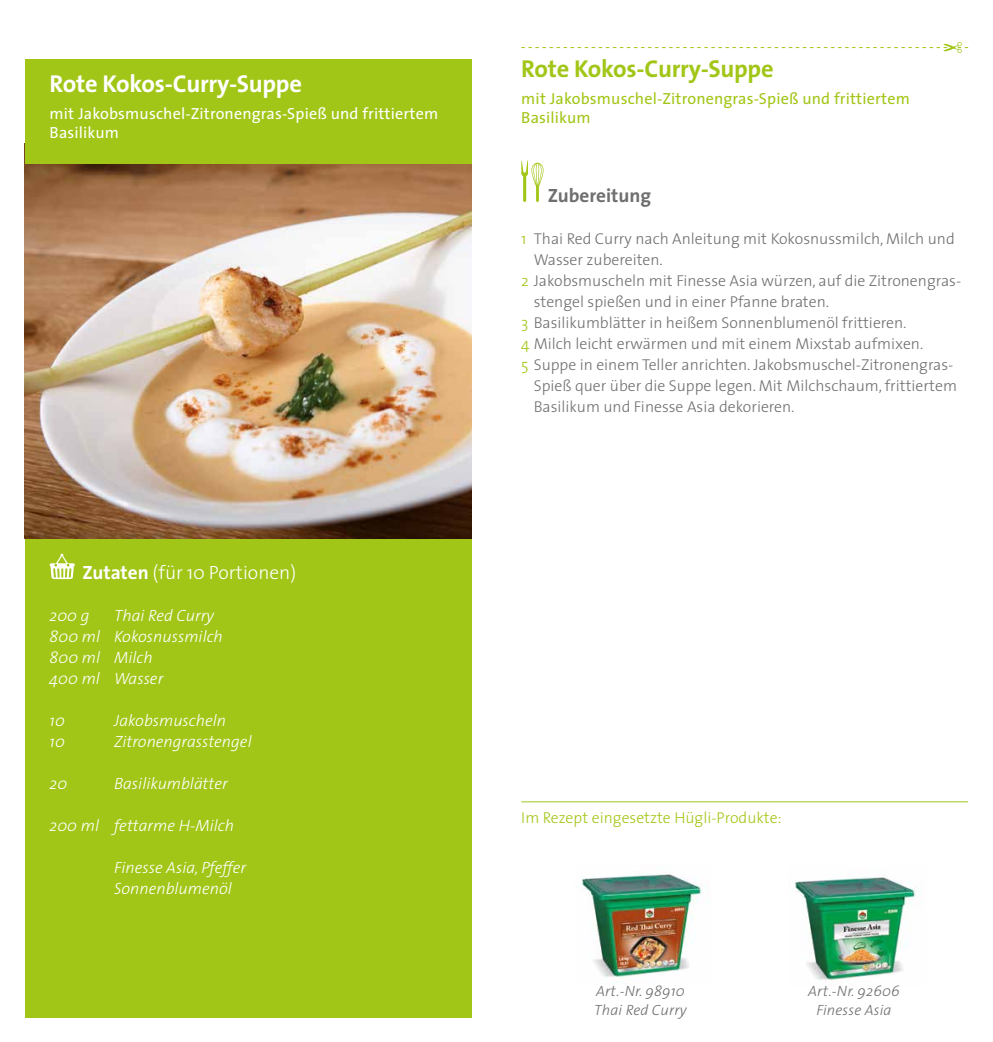
<style>
.page{position:relative;width:993px;height:1042px;background:#fff}
.page>*{position:absolute;margin:0;border:0;box-sizing:border-box;transform-origin:0 0}
.t1{font:700 24.5px "The Sans";letter-spacing:-.01em;color:#fff}
.t2{font:700 24.5px "The Sans";letter-spacing:-.01em;color:#a2c617}
.t3{font:300 19.25px "The Sans";color:#fff}
.t4{font:700 19.25px "The Sans";color:#706f6f}
.t5{font:italic 300 16.45px/21px "The Sans";color:#fff}
.t6{font:16.1px/19.2px "The Sans";letter-spacing:.01em;color:#fff}
.t7{font:16.1px/19.2px "The Sans";letter-spacing:.01em;color:#a2c617}
.t8{font:300 15.75px "The Sans";color:#706f6f}
.t9{font:300 15.75px "The Sans";color:#a2c617}
.t10{font:italic 300 14.88px/19.2px "The Sans";letter-spacing:.01em;color:#706f6f}
.s1{font-weight:700}
.s2{color:#a2c617}
</style>
<div class="page">
<svg style="left:521px;top:42px;width:446px;height:11px"></svg>
<img style="left:25px;top:164px;width:446px;height:375px">
<div style="left:25px;top:539px;width:446px;height:478px;background:#a2c617"></div>
<svg style="left:50px;top:554px;width:25px;height:25px"></svg>
<div style="left:25px;top:60px;width:446px;height:104px;background:#a2c617"></div>
<img style="left:794px;top:877px;width:122px;height:104px">
<svg style="left:521px;top:160px;width:22px;height:42px"></svg>
<hr style="left:521px;top:801px;width:446px;height:1px;background:#a2c617">
<img style="left:581px;top:874px;width:121px;height:104px">
<h1 class="t1" style="left:50px;top:63px;width:254px">Rote Kokos-Curry-Suppe</h1>
<p class="t6" style="left:50px;top:103px;width:390px">mit Jakobsmuschel-Zitronengras-Spieß und frittiertem<br>Basilikum</p>
<p class="t3" style="left:82px;top:557px;width:215px"><span class="s1">Zutaten</span> (für 10 Portionen)</p>
<p class="t5" style="left:50px;top:604px;width:41px">200 g</p>
<p class="t5" style="left:50px;top:604px;width:175px;text-indent:64px">Thai Red Curry<br>800 ml Kokosnussmilch<br>800 ml Milch<br>400 ml Wasser</p>
<p class="t5" style="left:50px;top:709px;width:17px">10</p>
<p class="t5" style="left:114px;top:709px;width:113px">Jakobsmuscheln</p>
<p class="t5" style="left:50px;top:730px;width:17px">10</p>
<p class="t5" style="left:114px;top:730px;width:139px">Zitronengrasstengel</p>
<p class="t5" style="left:50px;top:772px;width:19px">20</p>
<p class="t5" style="left:114px;top:772px;width:115px">Basilikumblätter</p>
<p class="t5" style="left:50px;top:814px;width:186px">200 ml fettarme H-Milch</p>
<p class="t5" style="left:114px;top:856px;width:133px">Finesse Asia, Pfeffer<br>Sonnenblumenöl</p>
<h1 class="t2" style="left:521px;top:48px;width:254px">Rote Kokos-Curry-Suppe</h1>
<p class="t7" style="left:521px;top:88px;width:390px">mit Jakobsmuschel-Zitronengras-Spieß und frittiertem<br>Basilikum</p>
<p class="t4" style="left:547px;top:179px;width:105px">Zubereitung</p>
<p class="t8" style="left:521px;top:226px;width:435px"><span class="s2">1</span> Thai Red Curry nach Anleitung mit Kokosnussmilch, Milch und</p>
<p class="t8" style="left:533px;top:247px;width:131px">Wasser zubereiten.</p>
<p class="t8" style="left:521px;top:268px;width:439px"><span class="s2">2</span> Jakobsmuscheln mit Finesse Asia würzen, auf die Zitronengras-</p>
<p class="t8" style="left:533px;top:289px;width:297px">stengel spießen und in einer Pfanne braten.</p>
<p class="t8" style="left:521px;top:310px;width:386px"><span class="s2">3</span> Basilikumblätter in heißem Sonnenblumenöl frittieren.</p>
<p class="t8" style="left:521px;top:331px;width:403px"><span class="s2">4</span> Milch leicht erwärmen und mit einem Mixstab aufmixen.</p>
<p class="t8" style="left:521px;top:352px;width:433px"><span class="s2">5</span> Suppe in einem Teller anrichten. Jakobsmuschel-Zitronengras-</p>
<p class="t8" style="left:533px;top:373px;width:424px">Spieß quer über die Suppe legen. Mit Milchschaum, frittiertem</p>
<p class="t8" style="left:533px;top:394px;width:262px">Basilikum und Finesse Asia dekorieren.</p>
<p class="t9" style="left:521px;top:804px;width:262px">Im Rezept eingesetzte Hügli-Produkte:</p>
<p class="t10" style="left:594px;top:981px;width:94px">Art.-Nr. 98910<br>Thai Red Curry</p>
<p class="t10" style="left:807px;top:981px;width:93px;text-align:center">Art.-Nr. 92606<br>Finesse Asia</p>
</div>
